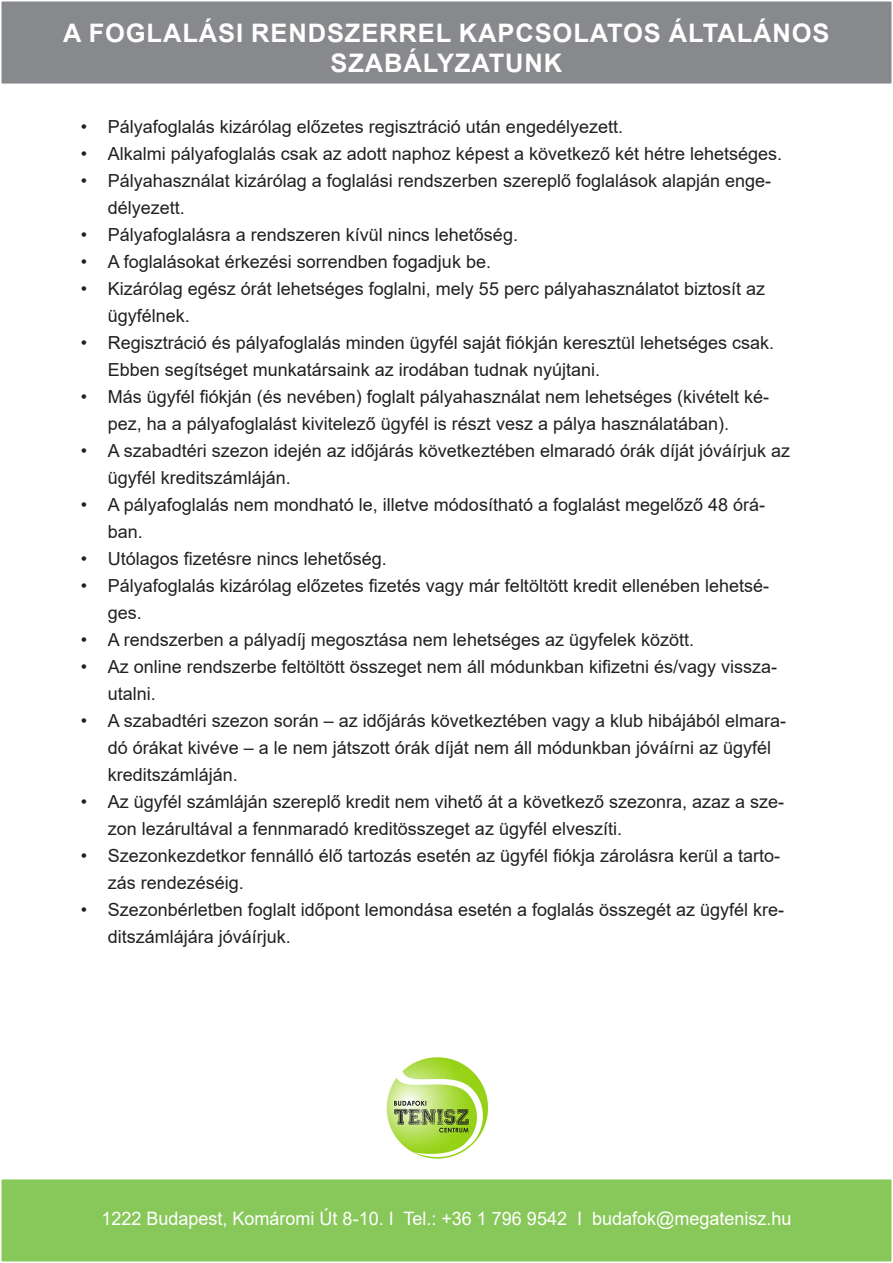
<style>
.page{position:relative;width:893px;height:1263px;background:#fff}
.page>*{position:absolute;margin:0;border:0;box-sizing:border-box;transform-origin:0 0}
.t1{font:700 25.5px/30.6px "Arial";letter-spacing:.035em;color:#fff;text-align:center}
.t2{font:18.6px "Arial";color:#fff}
.t3{font:18px/27px "Arial";color:#231f20}
</style>
<div class="page">
<div style="left:1px;top:1179px;width:891px;height:83px;background:#88c759"></div>
<div style="left:0;top:1178px;width:893px;height:85px;border:2px solid #fff"></div>
<div style="left:1px;top:1px;width:891px;height:83px;background:#87898c"></div>
<div style="left:0;top:0;width:893px;height:85px;border:2px solid #fff"></div>
<img style="left:386px;top:1057px;width:103px;height:102px">
<p class="t1" style="left:63px;top:18px;width:768px">A FOGLALÁSI RENDSZERREL KAPCSOLATOS ÁLTALÁNOS<br>SZABÁLYZATUNK</p>
<p class="t3" style="left:81px;top:113px;width:544px">• Pályafoglalás kizárólag előzetes regisztráció után engedélyezett.</p>
<p class="t3" style="left:81px;top:140px;width:703px">• Alkalmi pályafoglalás csak az adott naphoz képest a következő két hétre lehetséges.</p>
<p class="t3" style="left:108px;top:167px;width:665px;text-indent:-27px">• Pályahasználat kizárólag a foglalási rendszerben szereplő foglalások alapján enge&shy;délyezett.</p>
<p class="t3" style="left:81px;top:221px;width:439px">• Pályafoglalásra a rendszeren kívül nincs lehetőség.</p>
<p class="t3" style="left:81px;top:248px;width:412px">• A foglalásokat érkezési sorrendben fogadjuk be.</p>
<p class="t3" style="left:108px;top:275px;width:659px;text-indent:-27px">• Kizárólag egész órát lehetséges foglalni, mely 55 perc pályahasználatot biztosít az ügyfélnek.</p>
<p class="t3" style="left:108px;top:329px;width:668px;text-indent:-27px">• Regisztráció és pályafoglalás minden ügyfél saját fiókján keresztül lehetséges csak.<br>Ebben segítséget munkatársaink az irodában tudnak nyújtani.</p>
<p class="t3" style="left:108px;top:383px;width:663px;text-indent:-27px">• Más ügyfél fiókján (és nevében) foglalt pályahasználat nem lehetséges (kivételt ké&shy;pez, ha a pályafoglalást kivitelező ügyfél is részt vesz a pálya használatában).</p>
<p class="t3" style="left:108px;top:437px;width:684px;text-indent:-27px">• A szabadtéri szezon idején az időjárás következtében elmaradó órák díját jóváírjuk az ügyfél kreditszámláján.</p>
<p class="t3" style="left:108px;top:491px;width:659px;text-indent:-27px">• A pályafoglalás nem mondható le, illetve módosítható a foglalást megelőző 48 órá&shy;ban.</p>
<p class="t3" style="left:81px;top:545px;width:308px">• Utólagos fizetésre nincs lehetőség.</p>
<p class="t3" style="left:108px;top:572px;width:663px;text-indent:-27px">• Pályafoglalás kizárólag előzetes fizetés vagy már feltöltött kredit ellenében lehetsé&shy;ges.</p>
<p class="t3" style="left:81px;top:626px;width:615px">• A rendszerben a pályadíj megosztása nem lehetséges az ügyfelek között.</p>
<p class="t3" style="left:108px;top:653px;width:671px;text-indent:-27px">• Az online rendszerbe feltöltött összeget nem áll módunkban kifizetni és/vagy vissza&shy;utalni.</p>
<p class="t3" style="left:108px;top:707px;width:680px;text-indent:-27px">• A szabadtéri szezon során – az időjárás következtében vagy a klub hibájából elmara&shy;dó órákat kivéve – a le nem játszott órák díját nem áll módunkban jóváírni az ügyfél kreditszámláján.</p>
<p class="t3" style="left:108px;top:788px;width:678px;text-indent:-27px">• Az ügyfél számláján szereplő kredit nem vihető át a következő szezonra, azaz a sze&shy;zon lezárultával a fennmaradó kreditösszeget az ügyfél elveszíti.</p>
<p class="t3" style="left:108px;top:842px;width:674px;text-indent:-27px">• Szezonkezdetkor fennálló élő tartozás esetén az ügyfél fiókja zárolásra kerül a tarto&shy;zás rendezéséig.</p>
<p class="t3" style="left:108px;top:896px;width:678px;text-indent:-27px">• Szezonbérletben foglalt időpont lemondása esetén a foglalás összegét az ügyfél kre&shy;ditszámlájára jóváírjuk.</p>
<p class="t2" style="left:102px;top:1206px;width:691px">1222 Budapest, Komáromi Út 8-10. I Tel.: +36 1 796 9542 I budafok@megatenisz.hu</p>
</div>
